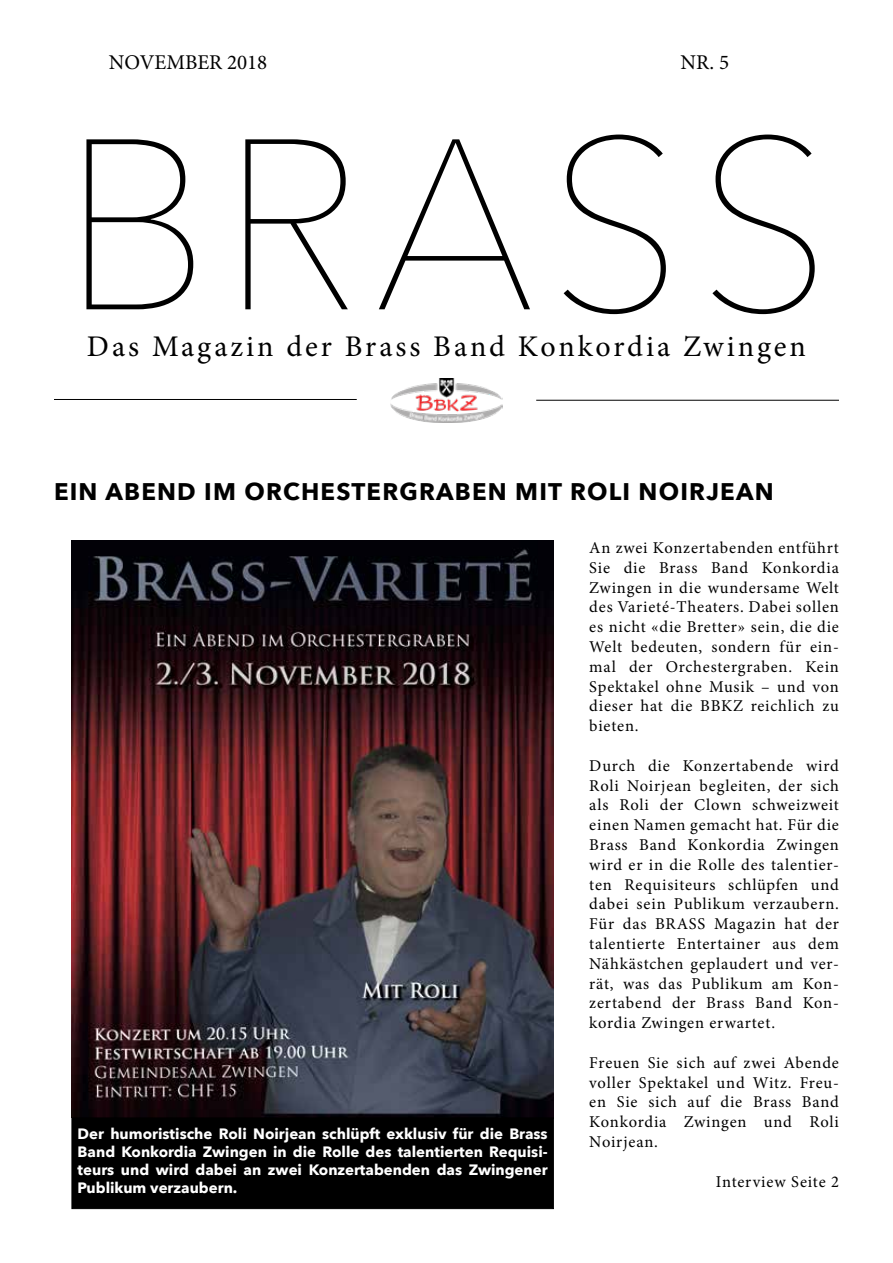
<style>
.page{position:relative;width:893px;height:1263px;background:#fff}
.page>*{position:absolute;margin:0;border:0;box-sizing:border-box;transform-origin:0 0}
.t1{font:200 240px "Avenir Next";letter-spacing:.05em;color:#000}
.t2{font:30px "Minion Pro";letter-spacing:.095em;color:#000}
.t3{font:700 24px "Avenir Next";letter-spacing:.05em;color:#000}
.t4{font:21px "Minion Pro";color:#000}
.t5{font:16.5px/19.8px "Minion Pro";letter-spacing:.05em;color:#000;text-align:justify}
.t6{font:700 15px/18px "Avenir Next";color:#fff;text-align:justify}
</style>
<div class="page">
<img style="left:391px;top:378px;width:111px;height:45px">
<hr style="left:54px;top:399px;width:303px;height:1px;background:#000">
<hr style="left:536px;top:400px;width:303px;height:1px;background:#000">
<img style="left:72px;top:541px;width:482px;height:576px">
<div style="left:72px;top:1117px;width:482px;height:92px;background:#000;border:1px solid #000"></div>
<p class="t4" style="left:109px;top:48px;width:160px">NOVEMBER 2018</p>
<p class="t4" style="left:681px;top:48px;width:50px">NR. 5</p>
<h1 class="t1" style="left:61px;top:23px;width:772px">BRASS</h1>
<h2 class="t2" style="left:87px;top:327px;width:721px">Das Magazin der Brass Band Konkordia Zwingen</h2>
<h3 class="t3" style="left:54px;top:471px;width:721px">EIN ABEND IM ORCHESTERGRABEN MIT ROLI NOIRJEAN</h3>
<p class="t6" style="left:78px;top:1125px;width:472px">Der humoristische Roli Noirjean schlüpft exklusiv für die Brass Band Konkordia Zwingen in die Rolle des talentierten Requisi&shy;teurs und wird dabei an zwei Konzertabenden das Zwingener Publikum verzaubern.</p>
<p class="t5" style="left:589px;top:538px;width:251px">An zwei Konzertabenden entführt Sie die Brass Band Konkordia Zwingen in die wundersame Welt des Varieté-Theaters. Dabei sollen es nicht «die Bretter» sein, die die Welt bedeuten, sondern für ein&shy;mal der Orchestergraben. Kein Spektakel ohne Musik – und von dieser hat die BBKZ reichlich zu bieten.</p>
<p class="t5" style="left:589px;top:756px;width:251px">Durch die Konzertabende wird Roli Noirjean begleiten, der sich als Roli der Clown schweizweit einen Namen gemacht hat. Für die Brass Band Konkordia Zwingen wird er in die Rolle des talentier&shy;ten Requisiteurs schlüpfen und dabei sein Publikum verzaubern.<br>Für das BRASS Magazin hat der talentierte Entertainer aus dem Nähkästchen geplaudert und ver&shy;rät, was das Publikum am Kon&shy;zertabend der Brass Band Kon&shy;kordia Zwingen erwartet.</p>
<p class="t5" style="left:589px;top:1053px;width:251px">Freuen Sie sich auf zwei Abende voller Spektakel und Witz. Freu&shy;en Sie sich auf die Brass Band Konkordia Zwingen und Roli Noirjean.</p>
<p class="t5" style="left:716px;top:1171px;width:125px">Interview Seite 2</p>
</div>
